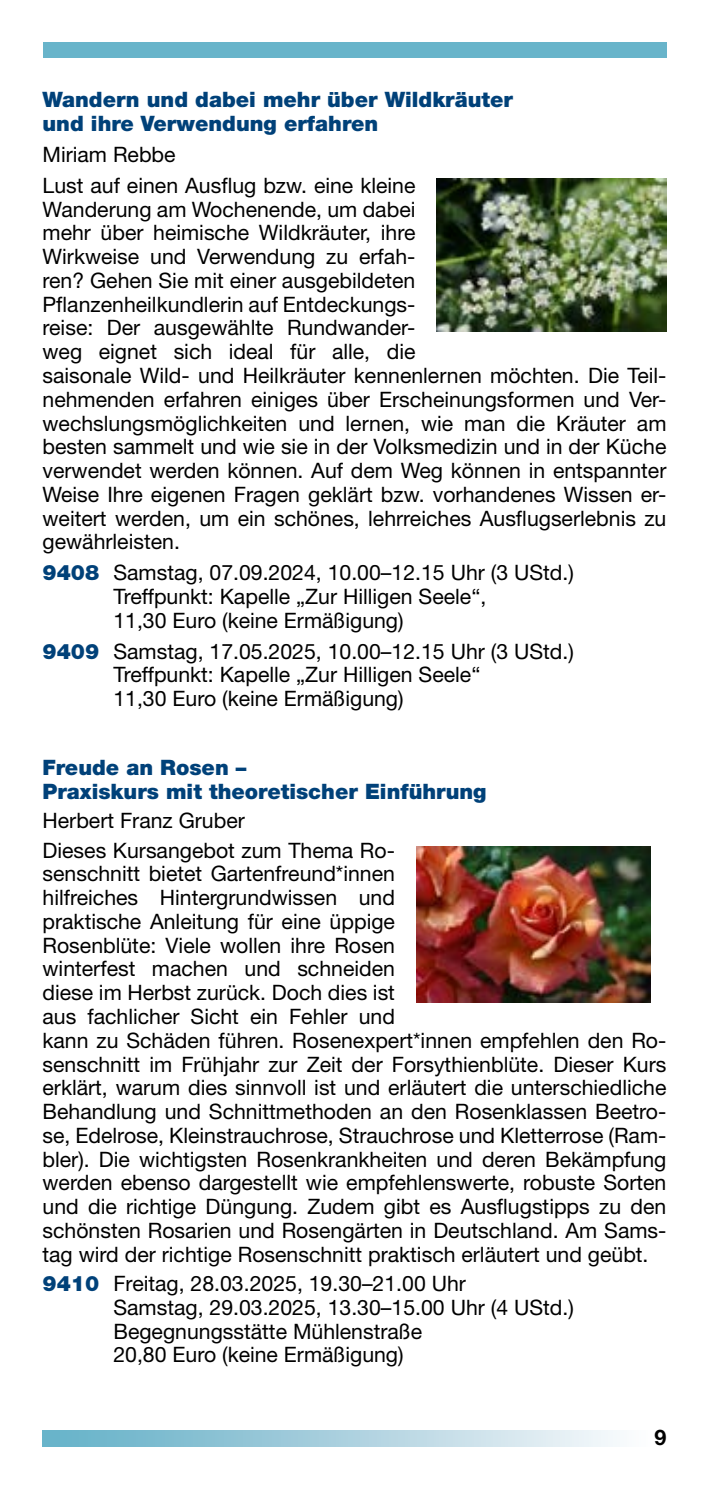
<style>
.page{position:relative;width:709px;height:1489px;background:#fff}
.page>*{position:absolute;margin:0;border:0;box-sizing:border-box;transform-origin:0 0}
.t1{font:700 21.5px "Helvetica Neue LT Std";color:#000}
.t2{font:21.25px/23.8px "Helvetica Neue LT Std";color:#000}
.t3{font:900 21.25px/23.8px "Helvetica Neue LT Std";color:#004179}
.s1{font-weight:900;color:#004179}
</style>
<div class="page">
<div style="left:43px;top:1430px;width:607px;height:16px;background:linear-gradient(to right,#60adc5,#fbfafc)"></div>
<img style="left:437px;top:179px;width:229px;height:153px">
<img style="left:416px;top:846px;width:234px;height:156px">
<div style="left:43px;top:43px;width:623px;height:15px;background:#68b4ca"></div>
<p class="t3" style="left:43px;top:88px;width:472px">Wandern und dabei mehr über Wildkräuter und ihre Verwendung erfahren</p>
<p class="t2" style="left:43px;top:139px;width:374px;line-height:30.8px">Miriam Rebbe<br>Lust auf einen Ausflug bzw. eine kleine</p>
<p class="t2" style="left:43px;top:197px;width:625px">Wanderung am Wochenende, um dabei<br>mehr über heimische Wildkräuter, ihre<br>Wirkweise und Verwendung zu erfah-<br>ren? Gehen Sie mit einer ausgebildeten<br>Pflanzenheilkundlerin auf Entdeckungs-<br>reise: Der ausgewählte Rundwander-<br>weg eignet sich ideal für alle, die<br>saisonale Wild- und Heilkräuter kennenlernen möchten. Die Teil&shy;nehmenden erfahren einiges über Erscheinungsformen und Ver&shy;wechslungsmöglichkeiten und lernen, wie man die Kräuter am besten sammelt und wie sie in der Volksmedizin und in der Küche verwendet werden können. Auf dem Weg können in entspannter Weise Ihre eigenen Fragen geklärt bzw. vorhandenes Wissen er&shy;weitert werden, um ein schönes, lehrreiches Ausflugserlebnis zu gewährleisten.</p>
<p class="t2" style="left:113px;top:560px;width:462px;text-indent:-71px"><span class="s1">9408</span> Samstag, 07.09.2024, 10.00–12.15 Uhr (3 UStd.)<br>Treffpunkt: Kapelle „Zur Hilligen Seele“,<br>11,30 Euro (keine Ermäßigung)</p>
<p class="t2" style="left:113px;top:639px;width:462px;text-indent:-71px"><span class="s1">9409</span> Samstag, 17.05.2025, 10.00–12.15 Uhr (3 UStd.)<br>Treffpunkt: Kapelle „Zur Hilligen Seele“<br>11,30 Euro (keine Ermäßigung)</p>
<p class="t3" style="left:43px;top:755px;width:445px">Freude an Rosen –<br>Praxiskurs mit theoretischer Einführung</p>
<p class="t2" style="left:43px;top:805px;width:354px;line-height:29.5px">Herbert Franz Gruber<br>Dieses Kursangebot zum Thema Ro-</p>
<p class="t2" style="left:43px;top:861px;width:625px">senschnitt bietet Gartenfreund*innen<br>hilfreiches Hintergrundwissen und<br>praktische Anleitung für eine üppige<br>Rosenblüte: Viele wollen ihre Rosen<br>winterfest machen und schneiden<br>diese im Herbst zurück. Doch dies ist<br>aus fachlicher Sicht ein Fehler und<br>kann zu Schäden führen. Rosenexpert*innen empfehlen den Ro&shy;senschnitt im Frühjahr zur Zeit der Forsythienblüte. Dieser Kurs erklärt, warum dies sinnvoll ist und erläutert die unterschiedliche Behandlung und Schnittmethoden an den Rosenklassen Beetro&shy;se, Edelrose, Kleinstrauchrose, Strauchrose und Kletterrose (Ram&shy;bler). Die wichtigsten Rosenkrankheiten und deren Bekämpfung werden ebenso dargestellt wie empfehlenswerte, robuste Sorten und die richtige Düngung. Zudem gibt es Ausflugstipps zu den schönsten Rosarien und Rosengärten in Deutschland. Am Sams&shy;tag wird der richtige Rosenschnitt praktisch erläutert und geübt.</p>
<p class="t2" style="left:113px;top:1271px;width:462px;text-indent:-71px"><span class="s1">9410</span> Freitag, 28.03.2025, 19.30–21.00 Uhr<br>Samstag, 29.03.2025, 13.30–15.00 Uhr (4 UStd.)<br>Begegnungsstätte Mühlenstraße<br>20,80 Euro (keine Ermäßigung)</p>
<p class="t1" style="left:654px;top:1423px;width:13px">9</p>
</div>
